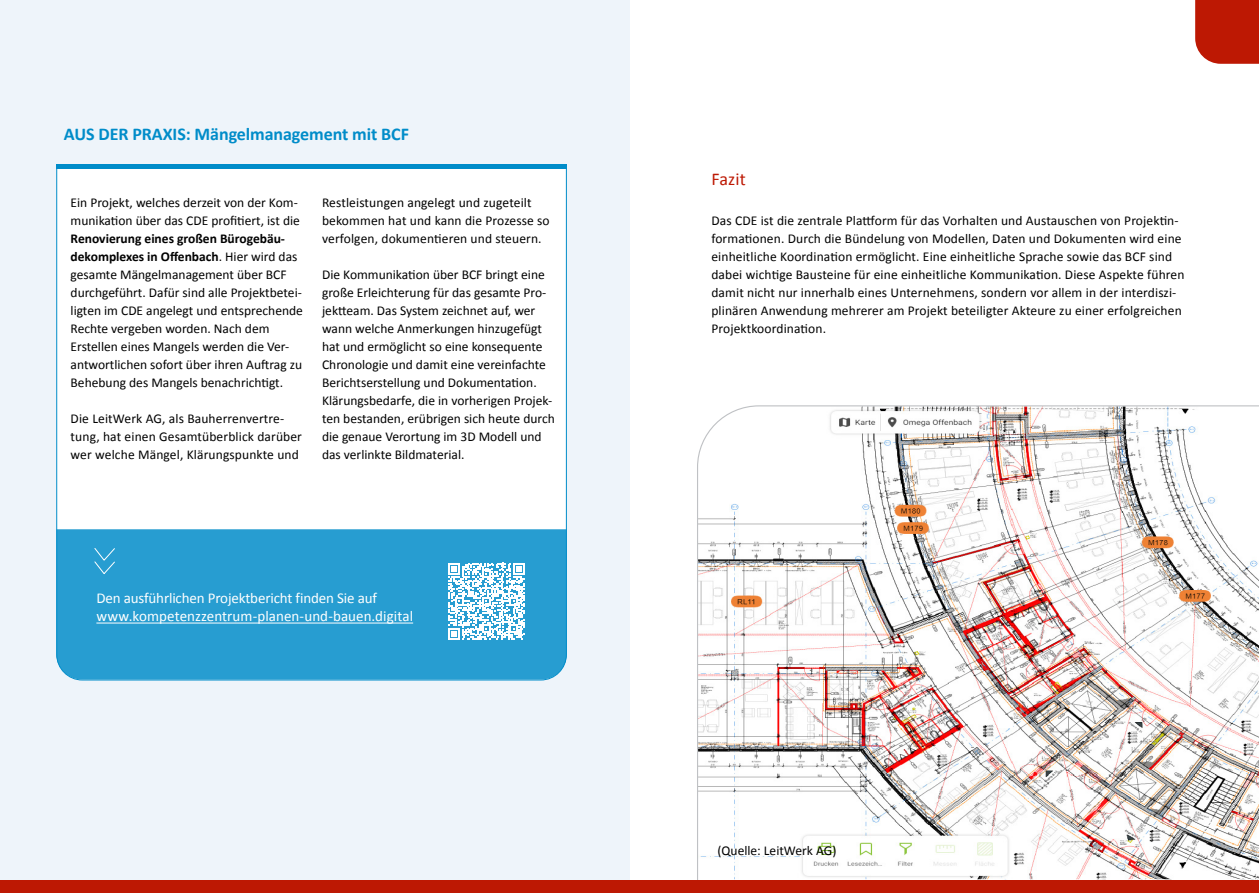
<style>
.page{position:relative;width:1259px;height:893px;background:#fff}
.page>*{position:absolute;margin:0;border:0;box-sizing:border-box;transform-origin:0 0}
.t1{font:700 18px "Calibri";letter-spacing:-.005em;color:#008cc9}
.t2{font:18px "Calibri";letter-spacing:.01em;color:#bd1803}
.t3{font:15px/18px "Calibri";letter-spacing:-.01em;color:#fff}
.t4{font:13.5px/18px "Calibri";color:#000}
.s1{font-weight:700}
</style>
<div class="page">
<div style="left:0;top:0;width:629px;height:881px;background:#eef4fa"></div>
<div style="left:56px;top:164px;width:511px;height:517px;background:#fff"></div>
<div style="left:56px;top:529px;width:511px;height:150px;background:#279dd1"></div>
<hr style="left:96px;top:622px;width:317px;height:1px;background:#fff">
<svg style="left:94px;top:547px;width:21px;height:28px"></svg>
<div style="left:57px;top:164px;width:510px;height:5px;background:#008cc9"></div>
<div style="left:1195px;top:0;width:64px;height:64px;background:#bd1803"></div>
<svg style="left:697px;top:405px;width:562px;height:475px"></svg>
<div style="left:0;top:880px;width:1259px;height:13px;background:#bd1803"></div>
<svg style="left:448px;top:563px;width:77px;height:77px;background:#acd9ed"></svg>
<h1 class="t1" style="left:64px;top:121px;width:346px">AUS DER PRAXIS: Mängelmanagement mit BCF</h1>
<p class="t4" style="left:71px;top:193px;width:231px">Ein Projekt, welches derzeit von der Kom&shy;munikation über das CDE profitiert, ist die</p>
<p class="t4" style="left:71px;top:229px;width:234px"><span class="s1">Renovierung eines großen Bürogebäu&shy;dekomplexes in Offenbach</span>. Hier wird das gesamte Mängelmanagement über BCF durchgeführt. Dafür sind alle Projektbetei&shy;ligten im CDE angelegt und entsprechende Rechte vergeben worden. Nach dem Erstellen eines Mangels werden die Ver&shy;antwortlichen sofort über ihren Auftrag zu Behebung des Mangels benachrichtigt.</p>
<p class="t4" style="left:71px;top:409px;width:233px">Die LeitWerk AG, als Bauherrenvertre&shy;tung, hat einen Gesamtüberblick darüber wer welche Mängel, Klärungspunkte und</p>
<p class="t4" style="left:322px;top:193px;width:229px">Restleistungen angelegt und zugeteilt bekommen hat und kann die Prozesse so verfolgen, dokumentieren und steuern.</p>
<p class="t4" style="left:322px;top:265px;width:234px">Die Kommunikation über BCF bringt eine große Erleichterung für das gesamte Pro&shy;jektteam. Das System zeichnet auf, wer wann welche Anmerkungen hinzugefügt hat und ermöglicht so eine konsequente Chronologie und damit eine vereinfachte Berichtserstellung und Dokumentation.<br>Klärungsbedarfe, die in vorherigen Projek&shy;ten bestanden, erübrigen sich heute durch die genaue Verortung im 3D Modell und das verlinkte Bildmaterial.</p>
<p class="t3" style="left:96px;top:589px;width:318px">Den ausführlichen Projektbericht finden Sie auf www.kompetenzzentrum-planen-und-bauen.digital</p>
<h1 class="t2" style="left:711px;top:166px;width:36px">Fazit</h1>
<p class="t4" style="left:711px;top:211px;width:474px">Das CDE ist die zentrale Plattform für das Vorhalten und Austauschen von Projektin&shy;formationen. Durch die Bündelung von Modellen, Daten und Dokumenten wird eine einheitliche Koordination ermöglicht. Eine einheitliche Sprache sowie das BCF sind dabei wichtige Bausteine für eine einheitliche Kommunikation. Diese Aspekte führen damit nicht nur innerhalb eines Unternehmens, sondern vor allem in der interdiszi&shy;plinären Anwendung mehrerer am Projekt beteiligter Akteure zu einer erfolgreichen Projektkoordination.</p>
<p class="t4" style="left:717px;top:841px;width:121px">(Quelle: LeitWerk AG)</p>
</div>
